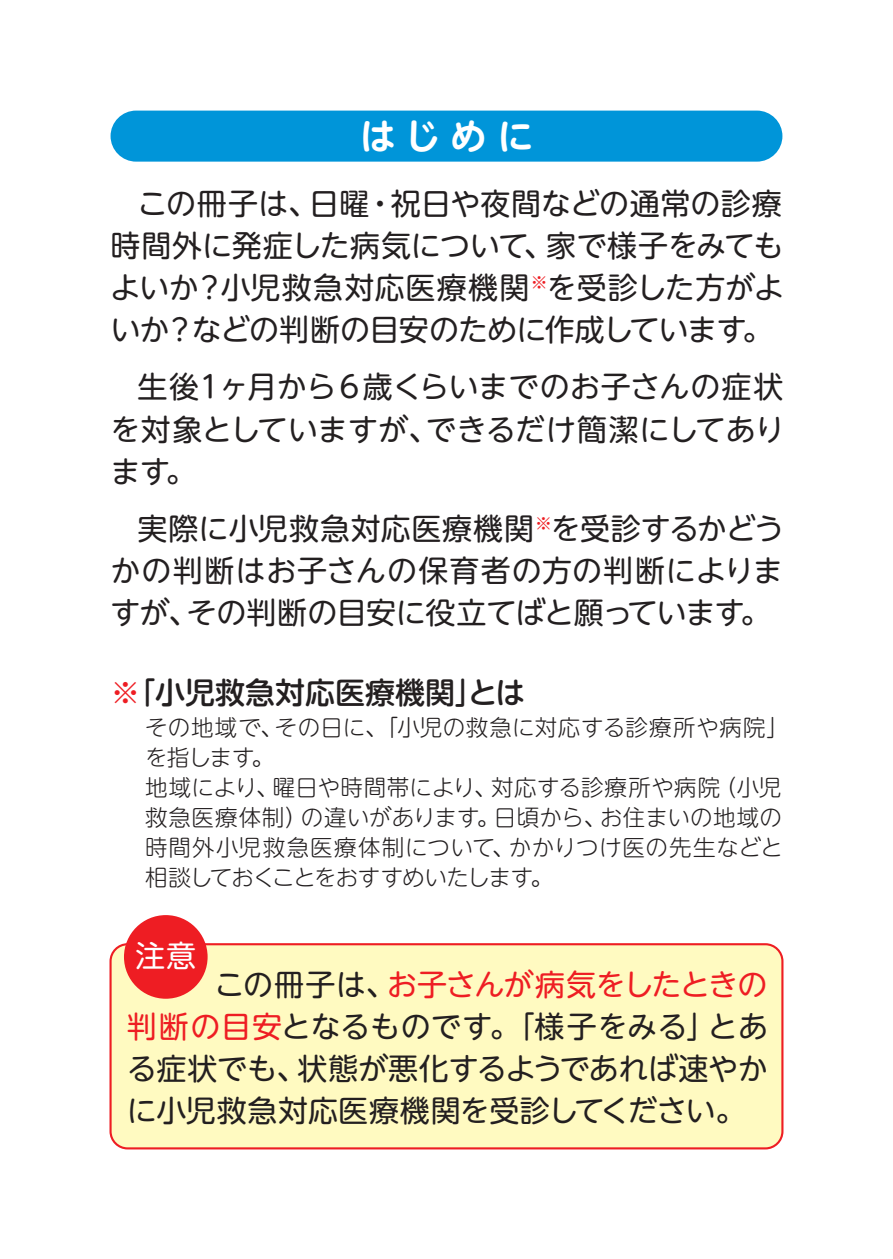
<style>
.page{position:relative;width:893px;height:1259px;background:#fff}
.page>*{position:absolute;margin:0;border:0;box-sizing:border-box;transform-origin:0 0}
.t1{font:700 36px "UD Shin M Go Pr 6 De";color:#fff}
.t2{font:30px/42px "UD Shin M Go Pr 6";letter-spacing:-.005em;color:#231f20;text-align:justify}
.t3{font:500 30px "UD Shin M Go Pr 6";color:#231f20}
.t4{font:30px "UD Shin M Go Pr 6";color:#fff}
.t5{font:300 22.5px/30px "UD Shin M Go Pr 6";letter-spacing:.01em;color:#231f20}
.s1{color:#ee1d23}
</style>
<div class="page">
<div style="left:111px;top:944px;width:671px;height:204px;background:#fffac1;border-radius:17px"></div>
<div style="left:109px;top:943px;width:674px;height:206px;border:2px solid #ee1d23;border-radius:17px"></div>
<div style="left:111px;top:111px;width:671px;height:51px;background:#0095d9;border-radius:26px"></div>
<div style="left:124px;top:915px;width:84px;height:83px;background:#ee1d23;border-radius:50%"></div>
<p class="t1" style="left:360px;top:106px;width:175px">は じ め に</p>
<p class="t2" style="left:111px;top:181px;width:675px;text-indent:27px">この冊子は、日曜・祝日や夜間などの通常の診療時間外に発症した病気について、家で様子をみてもよいか？小児救急対応医療機関<sup>※</sup>を受診した方がよいか？などの判断の目安のために作成しています。</p>
<p class="t2" style="left:111px;top:364px;width:676px;text-indent:27px">生後１ヶ月から６歳くらいまでのお子さんの症状を対象としていますが、できるだけ簡潔にしてあります。</p>
<p class="t2" style="left:111px;top:505px;width:675px;text-indent:27px">実際に小児救急対応医療機関<sup>※</sup>を受診するかどうかの判断はお子さんの保育者の方の判断によりますが、その判断の目安に役立てばと願っています。</p>
<p class="t3" style="left:111px;top:667px;width:416px"><span class="s1">※</span>「小児救急対応医療機関」とは</p>
<p class="t5" style="left:145px;top:711px;width:646px">その地域で、その日に、「小児の救急に対応する診療所や病院」を指します。<br>地域により、曜日や時間帯により、対応する診療所や病院（小児救急医療体制）の違いがあります。日頃から、お住まいの地域の時間外小児救急医療体制について、かかりつけ医の先生などと相談しておくことをおすすめいたします。</p>
<p class="t4" style="left:135px;top:930px;width:62px">注意</p>
<p class="t2" style="left:127px;top:961px;width:643px;text-indent:27px">　　この冊子は、<span class="s1">お子さんが病気をしたときの判断の目安</span>となるものです。「様子をみる」とある症状でも、状態が悪化するようであれば速やかに小児救急対応医療機関を受診してください。</p>
</div>
